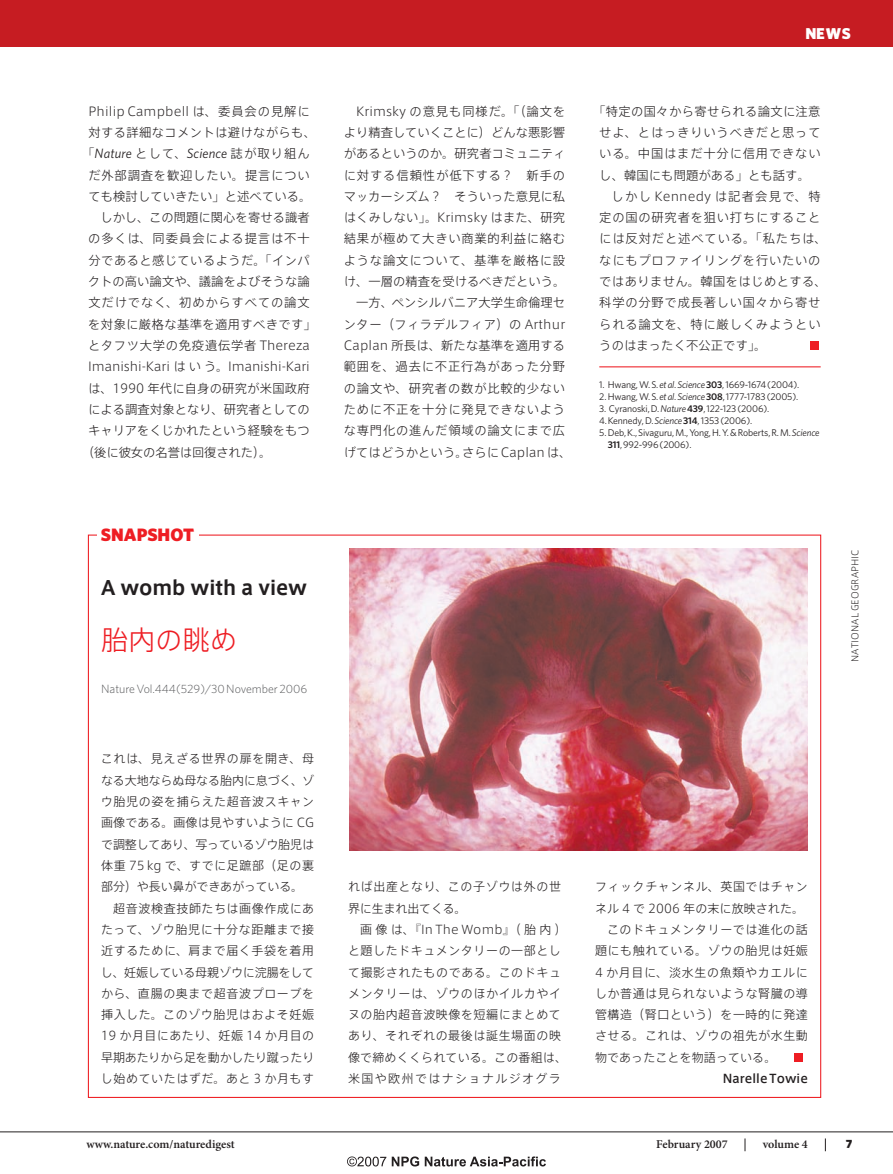
<style>
.page{position:relative;width:893px;height:1174px;background:#fff}
.page>*{position:absolute;margin:0;border:0;box-sizing:border-box;transform-origin:0 0}
.t1{font:300 27px "Axis Std";letter-spacing:.01em;color:#ee1d23}
.t2{font:700 19.5px "Axis Std";letter-spacing:-.005em;color:#231f20}
.t3{font:900 18px "Whitney";color:#ee1d23}
.t4{font:900 15.75px "Whitney";color:#fff}
.t5{font:italic 13.5px "Whitney";letter-spacing:.01em;color:#231f20}
.t6{font:300 12.3px/21.3px "Axis Std";letter-spacing:.03em;color:#231f20}
.t7{font:300 12.3px "Axis Std";letter-spacing:.065em;color:#231f20}
.t8{font:300 12.3px "Axis Std";letter-spacing:.07em;color:#231f20}
.t9{font:300 12.3px "Axis Std";letter-spacing:.06em;color:#231f20}
.t10{font:300 12.3px "Axis Std";letter-spacing:.01em;color:#231f20}
.t11{font:300 12.3px "Axis Std";letter-spacing:-.005em;color:#231f20}
.t12{font:300 12.3px "Axis Std";color:#231f20}
.t13{font:300 12.3px "Axis Std";letter-spacing:.005em;color:#231f20}
.t14{font:300 12.3px "Axis Std";letter-spacing:.05em;color:#231f20}
.t15{font:300 12.3px "Axis Std";letter-spacing:.1em;color:#231f20}
.t16{font:300 12px/21.3px "Axis Std";letter-spacing:.05em;color:#231f20}
.t17{font:300 12px "Axis Std";letter-spacing:-.01em;color:#231f20}
.t18{font:600 12px "Minion Pro";color:#231f20}
.t19{font:300 12px "Axis Std";letter-spacing:-.015em;color:#231f20}
.t20{font:300 12px "Axis Std";letter-spacing:.01em;color:#231f20}
.t21{font:300 12px "Whitney";letter-spacing:-.005em;color:#57585a}
.t22{font:300 12px "Axis Std";letter-spacing:.005em;color:#231f20}
.t23{font:500 12px "Axis Std";letter-spacing:.01em;color:#231f20}
.t24{font:9.75px/12px "Whitney";letter-spacing:-.015em;color:#231f20}
.t25{font:300 9px "Axis Std";letter-spacing:.01em;color:#231f20}
.s1{font-family:"Axis Std";font-weight:300;font-style:normal;font-size:12.3px}
.s2{font-style:italic}
.s3{font-weight:600}
</style>
<div class="page">
<svg style="left:825px;top:1138px;width:1px;height:13px"></svg>
<svg style="left:745px;top:1138px;width:1px;height:13px"></svg>
<hr style="left:0;top:1131px;width:893px;height:1px;background:#231f20">
<div style="left:0;top:0;width:893px;height:47px;background:#c61c22"></div>
<hr style="left:599px;top:366px;width:222px;height:1px;background:#ee1d23">
<img style="left:349px;top:548px;width:459px;height:302px">
<div style="left:810px;top:341px;width:9px;height:9px;background:#ee1d23"></div>
<div style="left:794px;top:1053px;width:8px;height:8px;background:#ee1d23"></div>
<svg style="left:347px;top:1156px;width:39px;height:10px"></svg>
<svg style="left:392px;top:1156px;width:27px;height:10px"></svg>
<svg style="left:425px;top:1156px;width:121px;height:10px"></svg>
<p class="t6" style="left:88px;top:100px;width:229px">Philip Campbell は、委員会の見解に対する詳細なコメントは避けながらも、</p>
<p class="t5" style="left:82px;top:146px;width:229px"><span class="s1">「</span>Nature <span class="s1">として、</span>Science <span class="s1">誌が取り組ん</span></p>
<p class="t7" style="left:88px;top:166px;width:223px">だ外部調査を歓迎したい。提言につい</p>
<p class="t10" style="left:88px;top:187px;width:225px">ても検討していきたい」と述べている。</p>
<p class="t13" style="left:100px;top:208px;width:211px">しかし、この問題に関心を寄せる識者</p>
<p class="t8" style="left:88px;top:230px;width:223px">の多くは、同委員会による提言は不十</p>
<p class="t6" style="left:88px;top:249px;width:223px">分であると感じているようだ。「インパ</p>
<p class="t13" style="left:88px;top:272px;width:223px">クトの高い論文や、議論をよびそうな論</p>
<p class="t8" style="left:88px;top:294px;width:223px">文だけでなく、初めからすべての論文</p>
<p class="t6" style="left:88px;top:313px;width:229px">を対象に厳格な基準を適用すべきです」</p>
<p class="t14" style="left:88px;top:336px;width:223px">とタフツ大学の免疫遺伝学者 Thereza</p>
<p class="t11" style="left:88px;top:357px;width:223px">Imanishi-Kari はいう。Imanishi-Kari</p>
<p class="t6" style="left:88px;top:376px;width:223px">は、1990 年代に自身の研究が米国政府</p>
<p class="t12" style="left:88px;top:400px;width:223px">による調査対象となり、研究者としての</p>
<p class="t12" style="left:88px;top:421px;width:223px">キャリアをくじかれたという経験をもつ</p>
<p class="t11" style="left:82px;top:443px;width:191px">（後に彼女の名誉は回復された）。</p>
<h3 class="t3" style="left:101px;top:524px;width:95px">SNAPSHOT</h3>
<h2 class="t2" style="left:101px;top:573px;width:207px">A womb with a view</h2>
<h1 class="t1" style="left:101px;top:620px;width:137px">胎内の眺め</h1>
<p class="t21" style="left:101px;top:681px;width:208px">Nature Vol.444(529)/30 November 2006</p>
<p class="t16" style="left:101px;top:747px;width:215px">これは、見えざる世界の扉を開き、母</p>
<p class="t17" style="left:101px;top:771px;width:214px">なる大地ならぬ母なる胎内に息づく、ゾ</p>
<p class="t16" style="left:101px;top:790px;width:215px">ウ胎児の姿を捕らえた超音波スキャン</p>
<p class="t22" style="left:101px;top:814px;width:215px">画像である。画像は見やすいように CG</p>
<p class="t19" style="left:101px;top:835px;width:215px">で調整してあり、写っているゾウ胎児は</p>
<p class="t16" style="left:101px;top:854px;width:214px">体重 75 kg で、すでに足蹠部（足の裏</p>
<p class="t17" style="left:101px;top:878px;width:204px">部分）や長い鼻ができあがっている。</p>
<p class="t16" style="left:113px;top:896px;width:203px">超音波検査技師たちは画像作成にあ</p>
<p class="t16" style="left:101px;top:918px;width:215px">たって、ゾウ胎児に十分な距離まで接</p>
<p class="t16" style="left:101px;top:939px;width:215px">近するために、肩まで届く手袋を着用</p>
<p class="t17" style="left:101px;top:963px;width:215px">し、妊娠している母親ゾウに浣腸をして</p>
<p class="t16" style="left:101px;top:982px;width:215px">から、直腸の奥まで超音波プローブを</p>
<p class="t16" style="left:101px;top:1003px;width:214px">挿入した。このゾウ胎児はおよそ妊娠</p>
<p class="t16" style="left:101px;top:1024px;width:215px">19 か月目にあたり、妊娠 14 か月目の</p>
<p class="t19" style="left:101px;top:1048px;width:215px">早期あたりから足を動かしたり蹴ったり</p>
<p class="t16" style="left:101px;top:1067px;width:215px">し始めていたはずだ。あと 3 か月もす</p>
<p class="t18" style="left:86px;top:1137px;width:150px">www.nature.com/naturedigest</p>
<h3 class="t4" style="left:805px;top:24px;width:47px">NEWS</h3>
<p class="t6" style="left:344px;top:100px;width:229px;text-align:center">Krimsky の意見も同様だ。「（論文を<br>より精査していくことに）どんな悪影響があるというのか。研究者コミュニティに対する信頼性が低下する？　新手のマッカーシズム？　そういった意見に私はくみしない」。Krimsky はまた、研究結果が極めて大きい商業的利益に絡むような論文について、基準を厳格に設け、一層の精査を受けるべきだという。一方、ペンシルバニア大学生命倫理セ<br>ンター（フィラデルフィア）の Arthur<br>Caplan 所長は、新たな基準を適用する範囲を、過去に不正行為があった分野の論文や、研究者の数が比較的少ないために不正を十分に発見できないような専門化の進んだ領域の論文にまで広げてはどうかという。さらに Caplan は、</p>
<p class="t6" style="left:593px;top:100px;width:229px">「特定の国々から寄せられる論文に注意</p>
<p class="t7" style="left:599px;top:123px;width:223px">せよ、とはっきりいうべきだと思って</p>
<p class="t7" style="left:599px;top:144px;width:223px">いる。中国はまだ十分に信用できない</p>
<p class="t10" style="left:599px;top:166px;width:212px">し、韓国にも問題がある」とも話す。</p>
<p class="t15" style="left:612px;top:187px;width:211px">しかし Kennedy は記者会見で、特</p>
<p class="t9" style="left:599px;top:208px;width:223px">定の国の研究者を狙い打ちにすること</p>
<p class="t8" style="left:599px;top:230px;width:229px">には反対だと述べている。「私たちは、</p>
<p class="t9" style="left:599px;top:251px;width:223px">なにもプロファイリングを行いたいの</p>
<p class="t6" style="left:599px;top:270px;width:229px">ではありません。韓国をはじめとする、</p>
<p class="t9" style="left:599px;top:294px;width:223px">科学の分野で成長著しい国々から寄せ</p>
<p class="t7" style="left:599px;top:315px;width:223px">られる論文を、特に厳しくみようとい</p>
<p class="t10" style="left:599px;top:336px;width:169px">うのはまったく不公正です」。</p>
<p class="t24" style="left:599px;top:378px;width:202px">1. Hwang, W. S. <span class="s2">et al. Science</span><span class="s3">303</span>, 1669-1674 (2004).<br>2.Hwang, W. S. <span class="s2">et al. Science</span><span class="s3">308</span>, 1777-1783 (2005).</p>
<p class="t24" style="left:599px;top:402px;width:172px">3. Cyranoski, D. <span class="s2">Nature</span><span class="s3">439</span>, 122-123 (2006).</p>
<p class="t24" style="left:599px;top:414px;width:154px">4.Kennedy, D. <span class="s2">Science</span><span class="s3">314</span>, 1353 (2006).</p>
<p class="t24" style="left:599px;top:426px;width:222px">5.Deb, K., Sivaguru, M., Yong, H. Y. &amp; Roberts, R. M. <span class="s2">Science</span></p>
<p class="t24" style="left:608px;top:438px;width:85px"><span class="s3">311</span>, 992-996 (2006).</p>
<p class="t25" style="left:848px;top:662px;width:114px;rotate:-90deg">NATIONAL GEOGRAPHIC</p>
<p class="t16" style="left:348px;top:875px;width:215px">れば出産となり、この子ゾウは外の世界に生まれ出てくる。</p>
<p class="t16" style="left:348px;top:918px;width:220px;text-indent:12px">画像は、『In The Womb』（胎内）と題したドキュメンタリーの一部として撮影されたものである。このドキュメンタリーは、ゾウのほかイルカやイヌの胎内超音波映像を短編にまとめてあり、それぞれの最後は誕生場面の映像で締めくくられている。この番組は、米国や欧州ではナショナルジオグラ</p>
<p class="t16" style="left:595px;top:875px;width:214px">フィックチャンネル、英国ではチャン</p>
<p class="t20" style="left:595px;top:899px;width:211px">ネル 4 で 2006 年の末に放映された。</p>
<p class="t16" style="left:607px;top:918px;width:202px">このドキュメンタリーでは進化の話</p>
<p class="t16" style="left:595px;top:939px;width:214px">題にも触れている。ゾウの胎児は妊娠</p>
<p class="t16" style="left:595px;top:960px;width:214px">4 か月目に、淡水生の魚類やカエルに</p>
<p class="t16" style="left:595px;top:982px;width:214px">しか普通は見られないような腎臓の導</p>
<p class="t16" style="left:595px;top:1003px;width:214px">管構造（腎口という）を一時的に発達</p>
<p class="t16" style="left:595px;top:1024px;width:214px">させる。これは、ゾウの祖先が水生動</p>
<p class="t20" style="left:595px;top:1048px;width:183px">物であったことを物語っている。</p>
<p class="t23" style="left:723px;top:1069px;width:87px">Narelle Towie</p>
<p class="t18" style="left:656px;top:1137px;width:73px">February 2007</p>
<p class="t18" style="left:763px;top:1137px;width:47px">volume 4</p>
</div>
